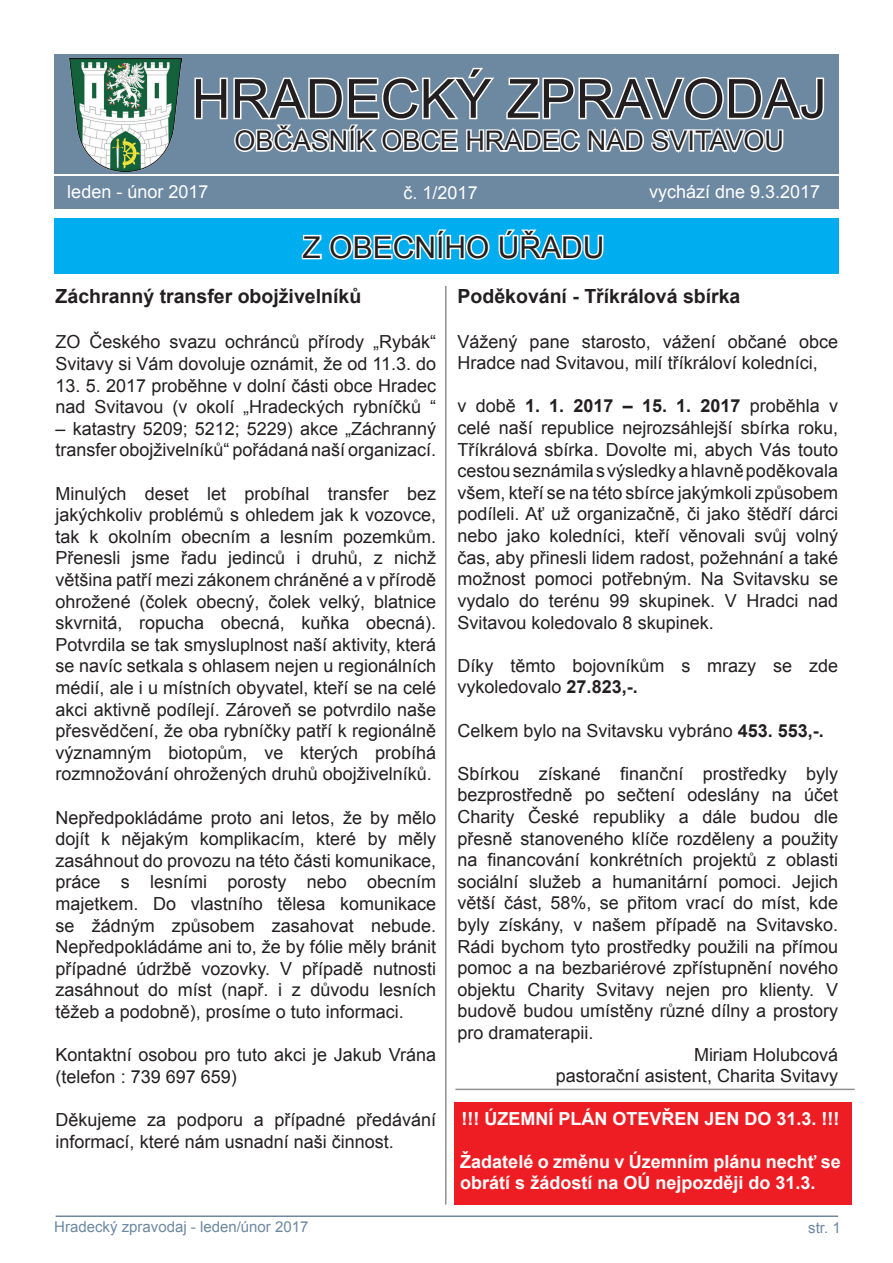
<style>
.page{position:relative;width:893px;height:1263px;background:#fff}
.page>*{position:absolute;margin:0;border:0;box-sizing:border-box;transform-origin:0 0}
.t1{font:54px "Arial";color:#231f20}
.t2{font:30px "Arial";color:#231f20}
.t3{font:27px "Arial";color:#231f20}
.t4{font:700 19.5px "Arial";color:#231f20}
.t5{font:18px/21.6px "Arial";color:#231f20}
.t6{font:700 18px/21.6px "Arial";color:#fff}
.t7{font:18px "Arial";color:#fff}
.t8{font:15px "Arial";color:#6d88a1}
.s1{font-weight:700}
</style>
<div class="page">
<div style="left:54px;top:54px;width:785px;height:119px;background:#6d88a1"></div>
<svg style="left:194px;top:67px;width:631px;height:86px"></svg>
<hr style="left:56px;top:1215px;width:782px;height:2px;background:#6d88a1">
<div style="left:54px;top:176px;width:785px;height:33px;background:#6d88a1"></div>
<div style="left:54px;top:218px;width:785px;height:56px;background:#00aeef"></div>
<svg style="left:301px;top:229px;width:303px;height:31px"></svg>
<hr style="left:445px;top:286px;width:1px;height:918px;background:#231f20">
<img style="left:69px;top:59px;width:113px;height:112px">
<div style="left:454px;top:1102px;width:397px;height:102px;background:#ee1d23"></div>
<hr style="left:455px;top:1089px;width:400px;height:1px;background:#231f20">
<h1 class="t1" style="left:192px;top:63px;width:637px">HRADECKÝ ZPRAVODAJ</h1>
<h3 class="t3" style="left:234px;top:123px;width:551px">OBČASNÍK OBCE HRADEC NAD SVITAVOU</h3>
<p class="t7" style="left:67px;top:180px;width:143px">leden - únor 2017</p>
<p class="t7" style="left:404px;top:181px;width:76px">č. 1/2017</p>
<p class="t7" style="left:649px;top:180px;width:173px">vychází dne 9.3.2017</p>
<h2 class="t2" style="left:303px;top:228px;width:303px">Z OBECNÍHO ÚŘADU</h2>
<p class="t4" style="left:56px;top:283px;width:307px">Záchranný transfer obojživelníků</p>
<p class="t5" style="left:56px;top:331px;width:382px">ZO Českého svazu ochránců přírody „Rybák“<br>Svitavy si Vám dovoluje oznámit, že od 11.3. do</p>
<p class="t5" style="left:56px;top:375px;width:382px">13. 5. 2017 proběhne v dolní části obce Hradec nad Svitavou (v okolí „Hradeckých rybníčků “</p>
<p class="t5" style="left:56px;top:418px;width:382px">– katastry 5209; 5212; 5229) akce „Záchranný transfer obojživelníků“ pořádaná naší organizací.</p>
<p class="t5" style="left:56px;top:483px;width:382px;text-align:justify">Minulých deset let probíhal transfer bez jakýchkoliv problémů s ohledem jak k vozovce, tak k okolním obecním a lesním pozemkům.<br>Přenesli jsme řadu jedinců i druhů, z nichž většina patří mezi zákonem chráněné a v přírodě ohrožené (čolek obecný, čolek velký, blatnice skvrnitá, ropucha obecná, kuňka obecná).<br>Potvrdila se tak smysluplnost naší aktivity, která se navíc setkala s ohlasem nejen u regionálních médií, ale i u místních obyvatel, kteří se na celé akci aktivně podílejí. Zároveň se potvrdilo naše přesvědčení, že oba rybníčky patří k regionálně významným biotopům, ve kterých probíhá rozmnožování ohrožených druhů obojživelníků.</p>
<p class="t5" style="left:56px;top:807px;width:382px;text-align:justify">Nepředpokládáme proto ani letos, že by mělo dojít k nějakým komplikacím, které by měly zasáhnout do provozu na této části komunikace, práce s lesními porosty nebo obecním majetkem. Do vlastního tělesa komunikace se žádným způsobem zasahovat nebude.<br>Nepředpokládáme ani to, že by fólie měly bránit případné údržbě vozovky. V případě nutnosti zasáhnout do míst (např. i z důvodu lesních těžeb a podobně), prosíme o tuto informaci.</p>
<p class="t5" style="left:56px;top:1044px;width:382px">Kontaktní osobou pro tuto akci je Jakub Vrána (telefon : 739 697 659)</p>
<p class="t5" style="left:56px;top:1109px;width:382px">Děkujeme za podporu a případné předávání informací, které nám usnadní naši činnost.</p>
<p class="t4" style="left:458px;top:283px;width:284px">Poděkování - Tříkrálová sbírka</p>
<p class="t5" style="left:458px;top:331px;width:382px">Vážený pane starosto, vážení občané obce<br>Hradce nad Svitavou, milí tříkráloví koledníci,</p>
<p class="t5" style="left:458px;top:395px;width:382px;text-align:justify">v době <span class="s1">1. 1. 2017 – 15. 1. 2017</span> proběhla v celé naší republice nejrozsáhlejší sbírka roku, Tříkrálová sbírka. Dovolte mi, abych Vás touto cestou seznámila s výsledky a hlavně poděkovala všem, kteří se na této sbírce jakýmkoli způsobem podíleli. Ať už organizačně, či jako štědří dárci nebo jako koledníci, kteří věnovali svůj volný čas, aby přinesli lidem radost, požehnání a také možnost pomoci potřebným. Na Svitavsku se vydalo do terénu 99 skupinek. V Hradci nad Svitavou koledovalo 8 skupinek.</p>
<p class="t5" style="left:458px;top:655px;width:382px">Díky těmto bojovníkům s mrazy se zde vykoledovalo <span class="s1">27.823,-.</span></p>
<p class="t5" style="left:458px;top:719px;width:368px">Celkem bylo na Svitavsku vybráno <span class="s1">453. 553,-.</span></p>
<p class="t5" style="left:458px;top:763px;width:382px">Sbírkou získané finanční prostředky byly</p>
<p class="t5" style="left:458px;top:784px;width:382px">bezprostředně po sečtení odeslány na účet</p>
<p class="t5" style="left:458px;top:806px;width:382px">Charity České republiky a dále budou dle</p>
<p class="t5" style="left:458px;top:827px;width:382px">přesně stanoveného klíče rozděleny a použity</p>
<p class="t5" style="left:458px;top:849px;width:382px">na financování konkrétních projektů z oblasti</p>
<p class="t5" style="left:458px;top:871px;width:382px">sociální služeb a humanitární pomoci. Jejich</p>
<p class="t5" style="left:458px;top:892px;width:382px">větší část, 58%, se přitom vrací do míst, kde</p>
<p class="t5" style="left:458px;top:914px;width:382px">byly získány, v našem případě na Svitavsko.</p>
<p class="t5" style="left:458px;top:935px;width:382px">Rádi bychom tyto prostředky použili na přímou</p>
<p class="t5" style="left:458px;top:957px;width:382px">pomoc a na bezbariérové zpřístupnění nového</p>
<p class="t5" style="left:458px;top:979px;width:382px">objektu Charity Svitavy nejen pro klienty. V</p>
<p class="t5" style="left:458px;top:1000px;width:382px">budově budou umístěny různé dílny a prostory</p>
<p class="t5" style="left:458px;top:1022px;width:138px">pro dramaterapii.</p>
<p class="t5" style="left:694px;top:1043px;width:146px">Miriam Holubcová</p>
<p class="t5" style="left:556px;top:1065px;width:284px">pastorační asistent, Charita Svitavy</p>
<p class="t6" style="left:461px;top:1108px;width:380px">!!! ÚZEMNÍ PLÁN OTEVŘEN JEN DO 31.3. !!!</p>
<p class="t6" style="left:460px;top:1151px;width:382px">Žadatelé o změnu v Územním plánu nechť se obrátí s žádostí na OÚ nejpozději do 31.3.</p>
<p class="t8" style="left:54px;top:1217px;width:256px">Hradecký zpravodaj - leden/únor 2017</p>
<p class="t8" style="left:808px;top:1218px;width:34px">str. 1</p>
</div>
